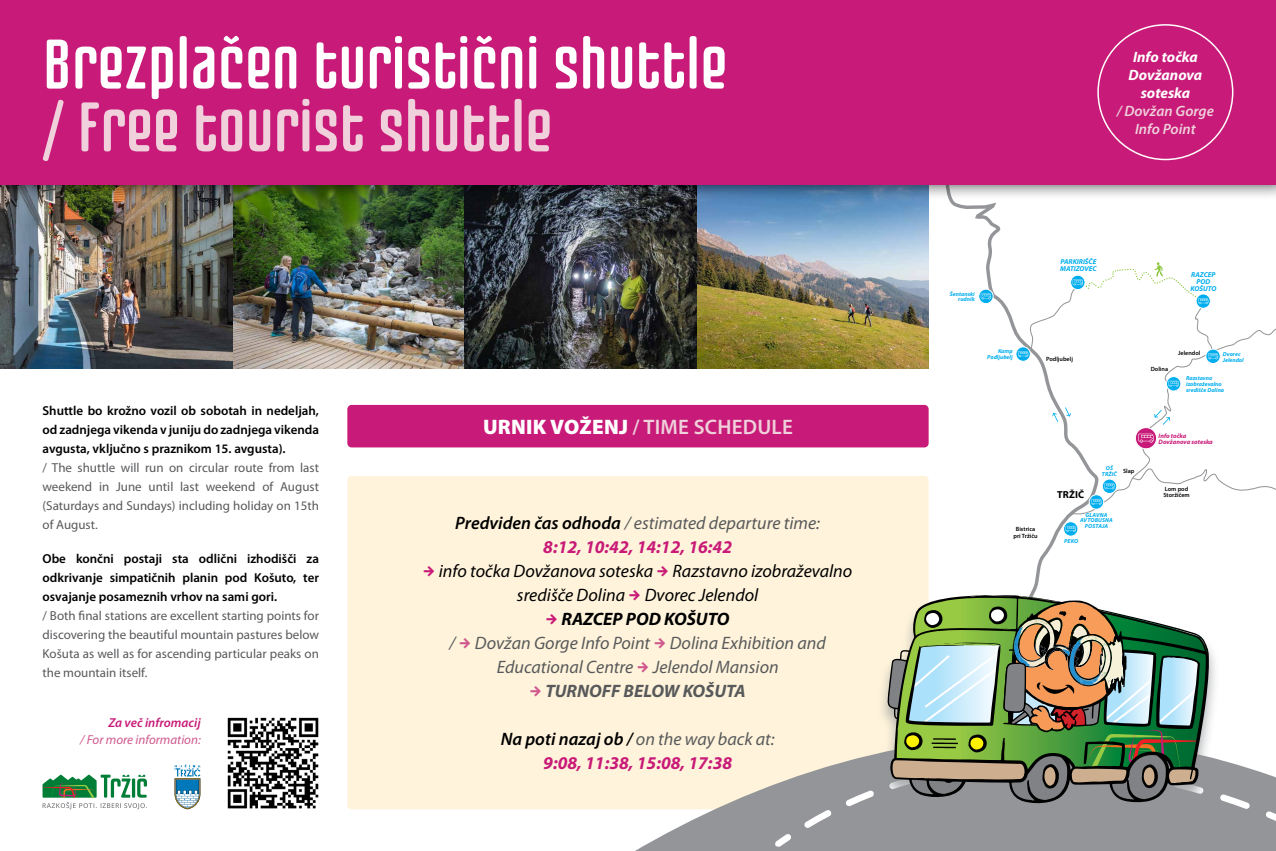
<style>
.page{position:relative;width:1276px;height:851px;background:#fff}
.page>*{position:absolute;margin:0;border:0;box-sizing:border-box;transform-origin:0 0}
.t1{font:70px "Fontatica 4 F";color:#fff}
.t2{font:70px "Fontatica 4 F";color:#efd0db}
.t3{font:600 21px "Myriad Pro";letter-spacing:.01em;color:#efd0db}
.t4{font:italic 18px/24px "Myriad Pro";color:#58595b;text-align:center}
.t5{font:italic 18px/24px "Myriad Pro";color:#000;text-align:center}
.t6{font:italic 700 18px/24px "Myriad Pro";color:#c81a78;text-align:center}
.t7{font:italic 700 18px "Myriad Pro";color:#58595b}
.t8{font:italic 700 15px/18px "Myriad Pro";color:#fff;text-align:center}
.t9{font:italic 600 15px/18px "Myriad Pro";color:#efd0db;text-align:center}
.t10{font:13px/19px "Myriad Pro";color:#58595b;text-align:justify}
.t11{font:600 13px/19px "Myriad Pro";color:#000;text-align:justify}
.t12{font:italic 13px "Myriad Pro";color:#d0578d}
.t13{font:italic 600 13px "Myriad Pro";color:#c81a78}
.t14{font:700 10.2px "Myriad Pro";letter-spacing:.02em;color:#000}
.t15{font:italic 700 7.15px/7.2px "Myriad Pro";color:#00aeef;text-align:center}
.t16{font:italic 700 6.45px/6.5px "Myriad Pro";color:#c81a78}
.t17{font:600 6.1px/6.6px "Myriad Pro";color:#000;text-align:center}
.t18{font:italic 700 5.8px/5.8px "Myriad Pro";color:#00aeef;text-align:right}
.t19{font:italic 700 5.8px/5.8px "Myriad Pro";letter-spacing:.02em;color:#00aeef;text-align:center}
.s1{font-weight:900;color:#fff}
.s2{font-weight:600;color:#000}
.s3{font-weight:700;color:#c81a78}
.s4{font-family:"Cera Pro";font-weight:700;font-style:normal;color:#c81a78}
.s5{font-weight:700;color:#000}
.s6{font-family:"Cera Pro";font-weight:700;font-style:normal;color:#d0578d}
.s7{font-family:"Cera Pro";font-style:normal;color:#d0578d}
.s8{font-weight:400;color:#58595b}
</style>
<div class="page">
<svg style="left:949px;top:200px;width:128px;height:394px"></svg>
<div style="left:1015px;top:346px;width:16px;height:16px;border:1px solid #fff;border-radius:50%"></div>
<svg style="left:978px;top:289px;width:15px;height:14px"></svg>
<div style="left:978px;top:288px;width:15px;height:16px;border:1px solid #fff;border-radius:50%"></div>
<svg style="left:981px;top:293px;width:10px;height:6px"></svg>
<img style="left:0;top:200px;width:928px;height:169px">
<div style="left:0;top:0;width:1276px;height:200px;background:#000;opacity:.75"></div>
<div style="left:0;top:0;width:1276px;height:184px;background:#c81a78"></div>
<div style="left:347px;top:475px;width:581px;height:334px;background:#fff4db;border-radius:4px"></div>
<svg style="left:610px;top:784px;width:165px;height:66px"></svg>
<svg style="left:775px;top:774px;width:29px;height:76px;fill:#939598"></svg>
<svg style="left:928px;top:595px;width:122px;height:5px"></svg>
<svg style="left:804px;top:600px;width:472px;height:250px"></svg>
<div style="left:347px;top:405px;width:581px;height:42px;background:#c81a78;border-radius:4px"></div>
<img style="left:227px;top:717px;width:92px;height:92px">
<svg style="left:43px;top:774px;width:104px;height:35px"></svg>
<svg style="left:174px;top:764px;width:26px;height:45px"></svg>
<svg style="left:1063px;top:521px;width:15px;height:15px"></svg>
<div style="left:1063px;top:521px;width:15px;height:15px;border:1px solid #fff;border-radius:50%"></div>
<svg style="left:1065px;top:526px;width:11px;height:6px"></svg>
<svg style="left:1018px;top:262px;width:258px;height:255px"></svg>
<h1 class="t1" style="left:43px;top:27px;width:686px">Brezplačen turistični shuttle</h1>
<h1 class="t2" style="left:43px;top:89px;width:511px">/ Free tourist shuttle</h1>
<p class="t11" style="left:43px;top:400px;width:278px">Shuttle bo krožno vozil ob sobotah in nedeljah, od zadnjega vikenda v juniju do zadnjega vikenda avgusta, vključno s praznikom 15. avgusta).</p>
<p class="t10" style="left:43px;top:457px;width:278px">/ The shuttle will run on circular route from last weekend in June until last weekend of August (Saturdays and Sundays) including holiday on 15th of August.</p>
<p class="t11" style="left:43px;top:548px;width:278px">Obe končni postaji sta odlični izhodišči za odkrivanje simpatičnih planin pod Košuto, ter osvajanje posameznih vrhov na sami gori.</p>
<p class="t10" style="left:43px;top:605px;width:278px">/ Both final stations are excellent starting points for discovering the beautiful mountain pastures below Košuta as well as for ascending particular peaks on the mountain itself.</p>
<p class="t13" style="left:108px;top:714px;width:94px">Za več infromacij</p>
<p class="t12" style="left:80px;top:731px;width:122px">/ For more information:</p>
<h2 class="t3" style="left:483px;top:413px;width:311px"><span class="s1">URNIK VOŽENJ</span> / TIME SCHEDULE</h2>
<h3 class="t4" style="left:455px;top:511px;width:366px"><span class="s2">Predviden čas odhoda</span> / estimated departure time:<br><span class="s3">8:12, 10:42, 14:12, 16:42</span></h3>
<h3 class="t5" style="left:423px;top:559px;width:431px"><span class="s4">→</span> info točka Dovžanova soteska <span class="s4">→</span> Razstavno izobraževalno središče Dolina <span class="s4">→</span> Dvorec Jelendol</h3>
<h3 class="t4" style="left:449px;top:607px;width:378px"><span class="s4">→</span> <span class="s5">RAZCEP POD KOŠUTO<br></span>/ <span class="s6">→</span> Dovžan Gorge Info Point <span class="s6">→</span> Dolina Exhibition and<br>Educational Centre <span class="s6">→</span> Jelendol Mansion</h3>
<h3 class="t7" style="left:530px;top:679px;width:218px"><span class="s7">→</span> TURNOFF BELOW KOŠUTA</h3>
<h3 class="t6" style="left:501px;top:726px;width:275px"><span class="s2">Na poti nazaj ob /</span> <span class="s8">on the way back at:<br></span>9:08, 11:38, 15:08, 17:38</h3>
<p class="t8" style="left:1128px;top:47px;width:75px">Info točka<br>Dovžanova soteska</p>
<p class="t9" style="left:1116px;top:101px;width:99px">/ Dovžan Gorge<br>Info Point</p>
<p class="t18" style="left:950px;top:290px;width:26px">Šentanski rudnik</p>
<p class="t15" style="left:1060px;top:258px;width:38px;text-align:left">PARKIRIŠČE<br>MATIZOVEC</p>
<p class="t15" style="left:1190px;top:270px;width:27px">RAZCEP<br>POD<br>KOŠUTO</p>
<p class="t18" style="left:987px;top:348px;width:27px">Kamp<br>Podljubelj</p>
<p class="t17" style="left:1046px;top:356px;width:28px">Podljubelj</p>
<p class="t17" style="left:1013px;top:525px;width:25px">Bistrica pri Tržiču</p>
<p class="t14" style="left:1057px;top:488px;width:29px">TRŽIČ</p>
<p class="t18" style="left:1102px;top:465px;width:17px;text-align:center">OŠ<br>TRŽIČ</p>
<p class="t17" style="left:1123px;top:467px;width:13px">Slap</p>
<p class="t19" style="left:1080px;top:511px;width:34px">GLAVNA<br>AVTOBUSNA<br>POSTAJA</p>
<p class="t18" style="left:1064px;top:538px;width:15px">PEKO</p>
<p class="t17" style="left:1150px;top:365px;width:19px">Dolina</p>
<p class="t17" style="left:1178px;top:349px;width:24px">Jelendol</p>
<p class="t18" style="left:1222px;top:350px;width:23px;text-align:left">Dvorec<br>Jelendol</p>
<p class="t18" style="left:1186px;top:375px;width:40px;text-align:left">Razstavno izobraževalno središče Dolina</p>
<p class="t16" style="left:1158px;top:432px;width:56px">Info točka<br>Dovžanova soteska</p>
<p class="t17" style="left:1163px;top:486px;width:28px;line-height:6.1px;text-align:left">Lom pod<br>Storžičem</p>
</div>
